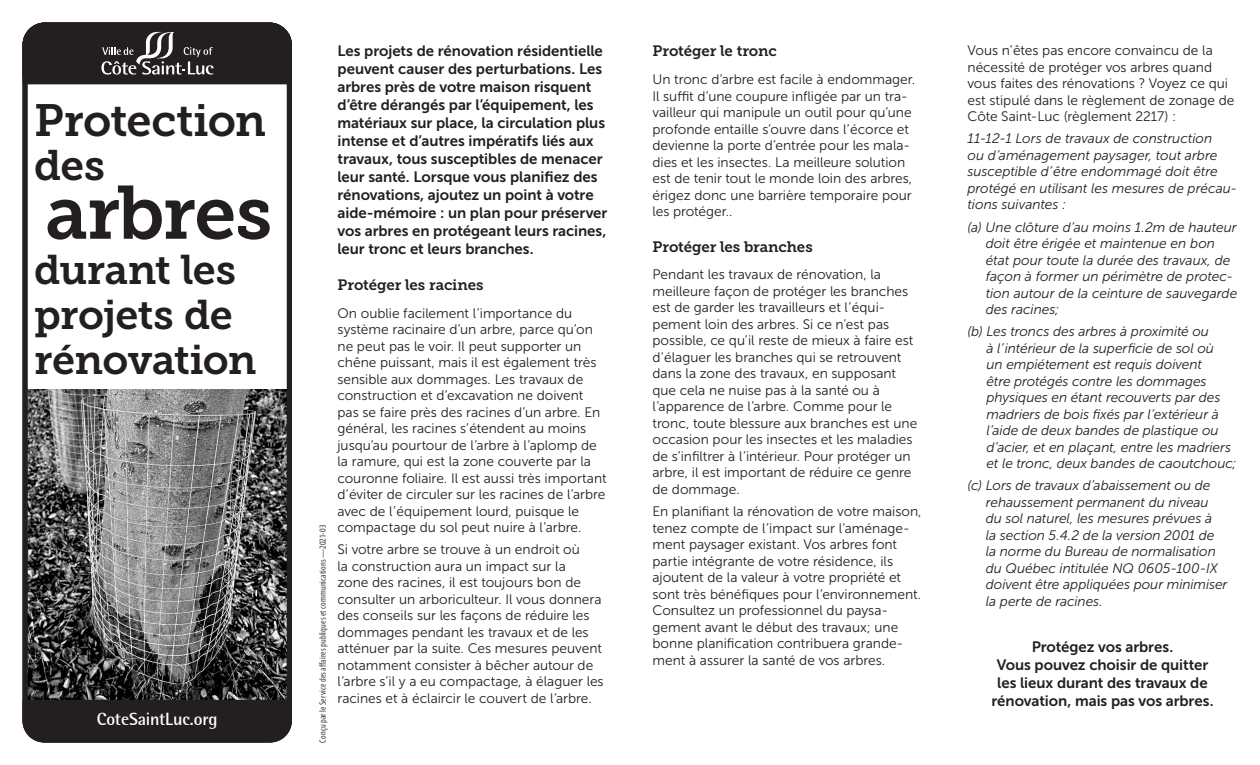
<style>
.page{position:relative;width:1260px;height:765px;background:#fff}
.page>*{position:absolute;margin:0;border:0;box-sizing:border-box;transform-origin:0 0}
.t1{font:75px "Museo Slab 700";letter-spacing:-.02em;color:#231f20}
.t2{font:45px "Museo Slab 700";letter-spacing:-.015em;color:#231f20}
.t3{font:42.5px "Museo Slab 700";color:#231f20}
.t4{font:41.25px/45px "Museo Slab 700";letter-spacing:-.015em;color:#231f20}
.t5{font:700 17.5px "Agfa Rotis Semisans";letter-spacing:-.005em;color:#fff}
.Paragraphs_FR{font:15px/18px "Museo Sans 700";letter-spacing:-.005em;color:#231f20}
.Headers_FR{font:15px "Museo Slab 700";letter-spacing:-.01em;color:#231f20}
.Paragraphs_FR-2{font:13.75px/16.5px "Museo Sans 300";color:#231f20}
.Paragraphs_FR-3{font:italic 13.75px/16.5px "Museo Sans 300";letter-spacing:-.005em;color:#231f20}
.t6{font:condensed 9.38px "Myriad Pro";letter-spacing:.015em;color:#3e3e3f}
</style>
<div class="page">
<img style="left:28px;top:390px;width:258px;height:310px">
<div style="left:22px;top:22px;width:270px;height:720px;border:5px solid #231f20;border-radius:20px"></div>
<div style="left:22px;top:700px;width:270px;height:42px;background:#231f20"></div>
<svg style="left:22px;top:22px;width:270px;height:62px;background:#332f30"></svg>
<p class="t2" style="left:34px;top:95px;width:234px">Protection</p>
<p class="t3" style="left:34px;top:141px;width:72px">des</p>
<p class="t1" style="left:45px;top:170px;width:228px">arbres</p>
<p class="t4" style="left:34px;top:247px;width:224px">durant les projets de rénovation</p>
<p class="t5" style="left:97px;top:708px;width:122px">CoteSaintLuc.org</p>
<p class="t6" style="left:317px;top:742px;width:220px;rotate:-90deg">Conçu par le Service des affaires publiques et communications —2021-03</p>
<p class="Paragraphs_FR" style="left:338px;top:42px;width:271px">Les projets de rénovation résidentielle peuvent causer des perturbations. Les arbres près de votre maison risquent d’être dérangés par l’équipement, les matériaux sur place, la circulation plus intense et d’autres impératifs liés aux travaux, tous susceptibles de menacer leur santé. Lorsque vous planifiez des rénovations, ajoutez un point à votre aide-mémoire : un plan pour préserver vos arbres en protégeant leurs racines, leur tronc et leurs branches.</p>
<p class="Headers_FR" style="left:338px;top:276px;width:148px">Protéger les racines</p>
<p class="Paragraphs_FR-2" style="left:338px;top:305px;width:271px">On oublie facilement l’importance du système racinaire d’un arbre, parce qu’on ne peut pas le voir. Il peut supporter un chêne puissant, mais il est également très sensible aux dommages. Les travaux de construction et d’excavation ne doivent pas se faire près des racines d’un arbre. En général, les racines s’étendent au moins jusqu’au pourtour de l’arbre à l’aplomp de la ramure, qui est la zone couverte par la couronne foliaire. Il est aussi très important d’éviter de circuler sur les racines de l’arbre avec de l’équipement lourd, puisque le compactage du sol peut nuire à l’arbre.</p>
<p class="Paragraphs_FR-2" style="left:338px;top:541px;width:268px">Si votre arbre se trouve à un endroit où<br>la construction aura un impact sur la<br>zone des racines, il est toujours bon de consulter un arboriculteur. Il vous donnera des conseils sur les façons de réduire les dommages pendant les travaux et de les atténuer par la suite. Ces mesures peuvent notamment consister à bêcher autour de l’arbre s’il y a eu compactage, à élaguer les racines et à éclaircir le couvert de l’arbre.</p>
<p class="Headers_FR" style="left:652px;top:43px;width:126px">Protéger le tronc</p>
<p class="Paragraphs_FR-2" style="left:652px;top:71px;width:264px">Un tronc d’arbre est facile à endommager.<br>Il suffit d’une coupure infligée par un tra&shy;vailleur qui manipule un outil pour qu’une profonde entaille s’ouvre dans l’écorce et devienne la porte d’entrée pour les mala&shy;dies et les insectes. La meilleure solution est de tenir tout le monde loin des arbres, érigez donc une barrière temporaire pour les protéger..</p>
<p class="Headers_FR" style="left:652px;top:238px;width:162px">Protéger les branches</p>
<p class="Paragraphs_FR-2" style="left:652px;top:266px;width:266px">Pendant les travaux de rénovation, la meilleure façon de protéger les branches est de garder les travailleurs et l’équi&shy;pement loin des arbres. Si ce n’est pas possible, ce qu’il reste de mieux à faire est d’élaguer les branches qui se retrouvent dans la zone des travaux, en supposant que cela ne nuise pas à la santé ou à l’apparence de l’arbre. Comme pour le tronc, toute blessure aux branches est une occasion pour les insectes et les maladies de s’infiltrer à l’intérieur. Pour protéger un arbre, il est important de réduire ce genre de dommage.</p>
<p class="Paragraphs_FR-2" style="left:652px;top:503px;width:271px">En planifiant la rénovation de votre maison, tenez compte de l’impact sur l’aménage&shy;ment paysager existant. Vos arbres font partie intégrante de votre résidence, ils ajoutent de la valeur à votre propriété et sont très bénéfiques pour l’environnement.<br>Consultez un professionnel du paysa&shy;gement avant le début des travaux; une bonne planification contribuera grande&shy;ment à assurer la santé de vos arbres.</p>
<p class="Paragraphs_FR-2" style="left:968px;top:42px;width:268px">Vous n’êtes pas encore convaincu de la nécessité de protéger vos arbres quand vous faites des rénovations ? Voyez ce qui est stipulé dans le règlement de zonage de Côte Saint-Luc (règlement 2217) :</p>
<p class="Paragraphs_FR-3" style="left:968px;top:131px;width:271px">11-12-1 Lors de travaux de construction<br>ou d’aménagement paysager, tout arbre susceptible d’être endommagé doit être protégé en utilisant les mesures de précau&shy;tions suivantes :</p>
<p class="Paragraphs_FR-3" style="left:986px;top:219px;width:253px;text-indent:-18px">(a) Une clôture d’au moins 1.2m de hauteur doit être érigée et maintenue en bon état pour toute la durée des travaux, de façon à former un périmètre de protec&shy;tion autour de la ceinture de sauvegarde des racines;</p>
<p class="Paragraphs_FR-3" style="left:987px;top:323px;width:252px;text-indent:-19px">(b) Les troncs des arbres à proximité ou<br>à l’intérieur de la superficie de sol où<br>un empiétement est requis doivent<br>être protégés contre les dommages physiques en étant recouverts par des madriers de bois fixés par l’extérieur à l’aide de deux bandes de plastique ou d’acier, et en plaçant, entre les madriers et le tronc, deux bandes de caoutchouc;</p>
<p class="Paragraphs_FR-3" style="left:986px;top:477px;width:243px;text-indent:-18px">(c) Lors de travaux d’abaissement ou de rehaussement permanent du niveau du sol naturel, les mesures prévues à<br>la section 5.4.2 de la version 2001 de la norme du Bureau de normalisation du Québec intitulée NQ 0605-100-IX doivent être appliquées pour minimiser la perte de racines.</p>
<p class="Paragraphs_FR" style="left:991px;top:638px;width:224px;text-align:center">Protégez vos arbres.<br>Vous pouvez choisir de quitter les lieux durant des travaux de rénovation, mais pas vos arbres.</p>
</div>
